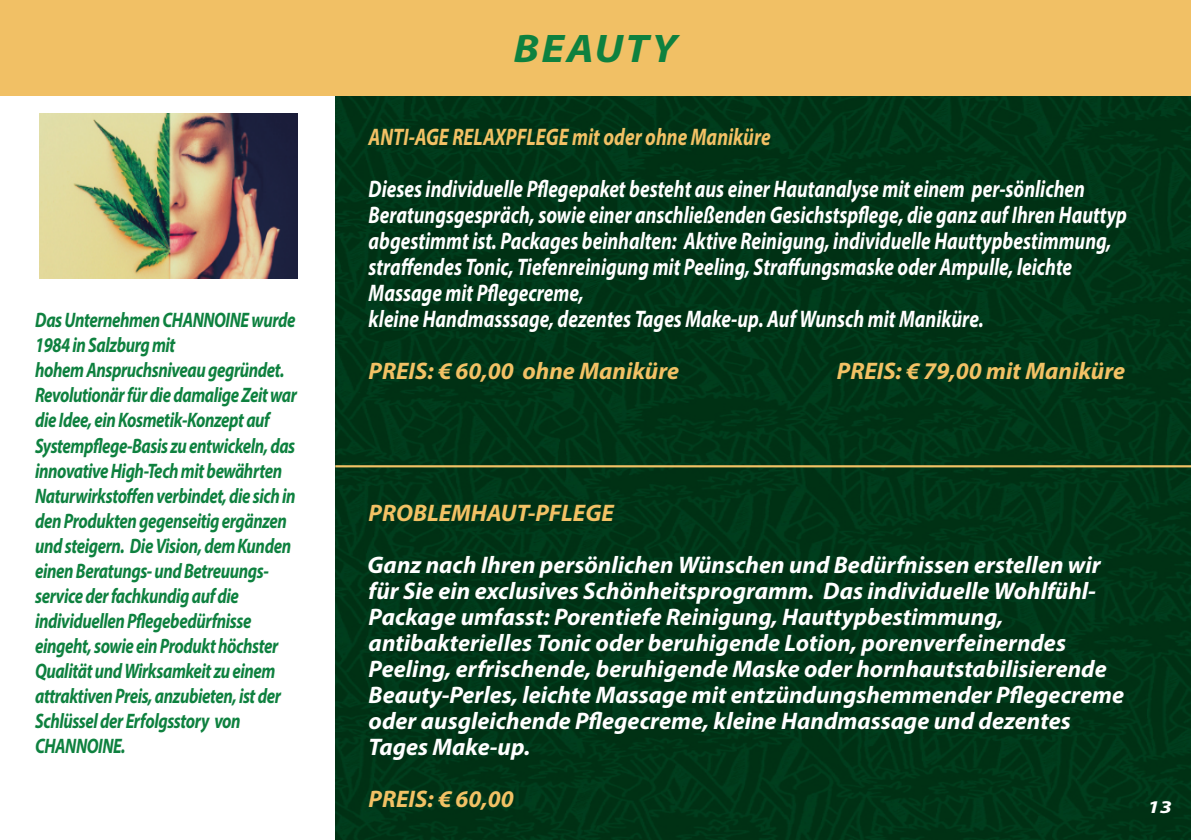
<style>
.page{position:relative;width:1191px;height:840px;background:#fff}
.page>*{position:absolute;margin:0;border:0;box-sizing:border-box;transform-origin:0 0}
.t1{font:italic 700 40px "Myriad Pro";letter-spacing:.05em;color:#0e813f;scale:1.1 1}
.t2{font:italic 700 24px/26px "Myriad Pro";color:#fff}
.t3{font:italic 700 24px/26px "Myriad Pro";color:#fff;scale:.8 1}
.t4{font:italic 700 24px "Myriad Pro";color:#f2c165}
.t5{font:italic 700 24px "Myriad Pro";color:#f2c165;scale:.8 1}
.t6{font:italic 700 21px/25px "Myriad Pro";letter-spacing:-.025em;color:#0e813f;scale:.8 1}
.t7{font:italic 700 18px "Myriad Pro";color:#fff;scale:1.25 1}
</style>
<div class="page">
<img style="left:335px;top:95px;width:856px;height:744px">
<div style="left:0;top:0;width:1191px;height:95px;background:#f1c065"></div>
<img style="left:39px;top:113px;width:259px;height:165px">
<hr style="left:335px;top:465px;width:856px;height:2px;background:#f2c165">
<p class="t6" style="left:35px;top:309px;width:329px">Das Unternehmen CHANNOINE wurde 1984 in Salzburg mit<br>hohem Anspruchsniveau gegründet.<br>Revolutionär für die damalige Zeit war die Idee, ein Kosmetik-Konzept auf Systempflege-Basis zu entwickeln, das innovative High-Tech mit bewährten Naturwirkstoffen verbindet, die sich in den Produkten gegenseitig ergänzen und steigern. Die Vision, dem Kunden einen Beratungs- und Betreuungs‐ service der fachkundig auf die individuellen Pflegebedürfnisse eingeht, sowie ein Produkt höchster Qualität und Wirksamkeit zu einem attraktiven Preis, anzubieten, ist der Schlüssel der Erfolgsstory von CHANNOINE.</p>
<h1 class="t1" style="left:513px;top:32px;width:150px">BEAUTY</h1>
<p class="t5" style="left:369px;top:127px;width:504px">ANTI-AGE RELAXPFLEGE mit oder ohne Maniküre</p>
<p class="t3" style="left:369px;top:178px;width:949px">Dieses individuelle Pflegepaket besteht aus einer Hautanalyse mit einem per-sönlichen Beratungsgespräch, sowie einer anschließenden Gesichstspflege, die ganz auf Ihren Hauttyp abgestimmt ist. Packages beinhalten: Aktive Reinigung, individuelle Hauttypbestimmung, straffendes Tonic, Tiefenreinigung mit Peeling, Straffungsmaske oder Ampulle, leichte Massage mit Pflegecreme,<br>kleine Handmasssage, dezentes Tages Make-up. Auf Wunsch mit Maniküre.</p>
<p class="t4" style="left:369px;top:361px;width:312px">PREIS: € 60,00 ohne Maniküre</p>
<p class="t4" style="left:837px;top:361px;width:290px">PREIS: € 79,00 mit Maniküre</p>
<p class="t4" style="left:369px;top:502px;width:247px">PROBLEMHAUT-PFLEGE</p>
<p class="t2" style="left:367px;top:553px;width:758px">Ganz nach Ihren persönlichen Wünschen und Bedürfnissen erstellen wir für Sie ein exclusives Schönheitsprogramm. Das individuelle Wohlfühl-Package umfasst: Porentiefe Reinigung, Hauttypbestimmung, antibakterielles Tonic oder beruhigende Lotion, porenverfeinerndes Peeling, erfrischende, beruhigende Maske oder hornhautstabilisierende Beauty-Perles, leichte Massage mit entzündungshemmender Pflegecreme oder ausgleichende Pflegecreme, kleine Handmassage und dezentes Tages Make-up.</p>
<p class="t4" style="left:369px;top:788px;width:146px">PREIS: € 60,00</p>
<p class="t7" style="left:1147px;top:799px;width:21px">13</p>
</div>
